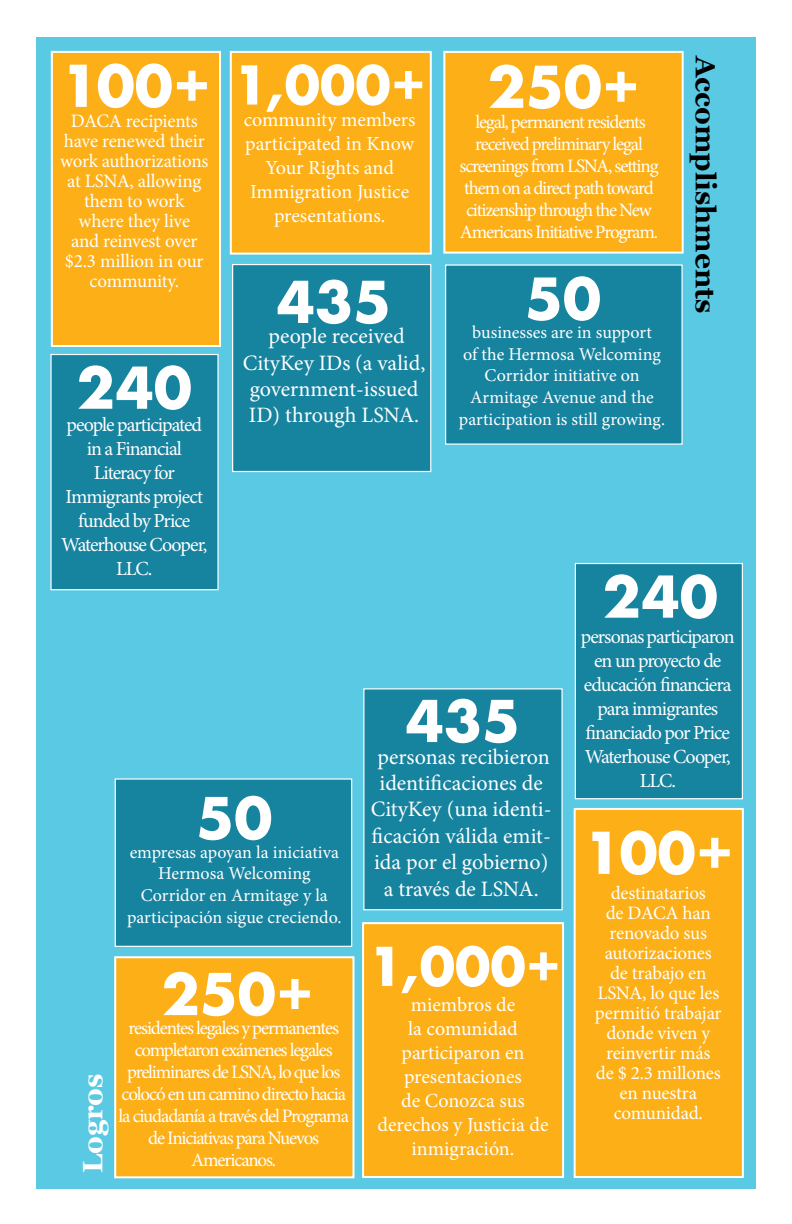
<style>
.page{position:relative;width:792px;height:1224px;background:#fff}
.page>*{position:absolute;margin:0;border:0;box-sizing:border-box;transform-origin:0 0}
.t1{font:700 56px "Futura";color:#fff}
.t2{font:700 52px "Futura";color:#fff}
.t3{font:700 28px "Georgia";color:#000}
.t4{font:700 28px "Georgia";color:#fff}
.t5{font:22px/26.4px "Minion Pro";color:#fff;text-align:center}
.t6{font:20px/24px "Minion Pro";letter-spacing:-.04em;color:#fff;text-align:center}
.t7{font:20px/24px "Minion Pro";color:#fff;text-align:center}
.t8{font:19px/22px "Minion Pro";letter-spacing:-.055em;color:#fff;text-align:center}
.t9{font:19px/20px "Minion Pro";letter-spacing:-.01em;color:#fff;text-align:center}
.t10{font:19px/20px "Minion Pro";letter-spacing:-.015em;color:#fff;text-align:center}
.t11{font:18px/21.6px "Minion Pro";color:#fff;text-align:center}
.s1{font-size:56px}
</style>
<div class="page">
<div style="left:36px;top:37px;width:720px;height:1152px;background:#5ac9e3"></div>
<div style="left:363px;top:688px;width:200px;height:222px;background:#16839f;border:1px solid #fff"></div>
<div style="left:232px;top:264px;width:199px;height:208px;background:#16839f;border:1px solid #fff"></div>
<div style="left:230px;top:51px;width:202px;height:204px;background:#fcaf17;border:2px solid #fff"></div>
<div style="left:443px;top:51px;width:241px;height:203px;background:#fcaf17;border:2px solid #fff"></div>
<div style="left:445px;top:264px;width:238px;height:181px;background:#16839f;border:1px solid #fff"></div>
<div style="left:574px;top:808px;width:170px;height:370px;background:#fcaf17;border:2px solid #fff"></div>
<div style="left:51px;top:51px;width:170px;height:296px;background:#fcaf17;border:2px solid #fff"></div>
<div style="left:362px;top:922px;width:202px;height:256px;background:#fcaf17;border:2px solid #fff"></div>
<div style="left:575px;top:563px;width:168px;height:236px;background:#16839f;border:1px solid #fff"></div>
<div style="left:50px;top:354px;width:169px;height:236px;background:#16839f;border:1px solid #fff"></div>
<div style="left:115px;top:778px;width:237px;height:169px;background:#16839f;border:1px solid #fff"></div>
<div style="left:114px;top:956px;width:240px;height:222px;background:#fcaf17;border:2px solid #fff"></div>
<h2 class="t2" style="left:61px;top:47px;width:367px"><span class="s1">100+</span> 1,000+</h2>
<p class="t7" style="left:244px;top:108px;width:173px">community members participated in Know<br>Your Rights and<br>Immigration Justice presentations.</p>
<p class="t10" style="left:60px;top:111px;width:150px">DACA recipients have renewed their work authorizations at LSNA, allowing them to work where they live<br>and reinvest over $2.3 million in our community.</p>
<h1 class="t1" style="left:277px;top:261px;width:116px">435</h1>
<h1 class="t1" style="left:77px;top:347px;width:117px">240</h1>
<p class="t6" style="left:61px;top:413px;width:148px">people participated in a Financial<br>Literacy for<br>Immigrants project funded by Price<br>Waterhouse Cooper,<br>LLC.</p>
<p class="t5" style="left:243px;top:323px;width:184px">people received<br>CityKey IDs (a valid, government-issued<br>ID) through LSNA.</p>
<h1 class="t1" style="left:488px;top:46px;width:154px">250+</h1>
<p class="t8" style="left:459px;top:111px;width:201px">legal, permanent residents received preliminary legal screenings from LSNA, setting them on a direct path toward citizenship through the New<br>Americans Initiative Program.</p>
<h1 class="t1" style="left:525px;top:258px;width:78px">50</h1>
<p class="t11" style="left:459px;top:322px;width:208px">businesses are in support<br>of the Hermosa Welcoming<br>Corridor initiative on<br>Armitage Avenue and the participation is still growing.</p>
<h3 class="t3" style="left:727px;top:56px;width:259px;rotate:90deg">Accomplishments</h3>
<h1 class="t1" style="left:603px;top:556px;width:117px">240</h1>
<h1 class="t1" style="left:196px;top:778px;width:78px">50</h1>
<p class="t11" style="left:127px;top:841px;width:216px">empresas apoyan la iniciativa<br>Hermosa Welcoming<br>Corridor en Armitage y la participación sigue creciendo.</p>
<h3 class="t4" style="left:72px;top:1173px;width:101px;rotate:-90deg">Logros</h3>
<h1 class="t1" style="left:162px;top:954px;width:154px">250+</h1>
<p class="t8" style="left:119px;top:1017px;width:232px">residentes legales y permanentes completaron exámenes legales preliminares de LSNA, lo que los colocó en un camino directo hacia la ciudadanía a través del Programa de Iniciativas para Nuevos<br>Americanos.</p>
<h1 class="t1" style="left:406px;top:681px;width:116px">435</h1>
<p class="t5" style="left:371px;top:743px;width:182px">personas recibieron identificaciones de<br>CityKey (una identi&shy;ficación válida emit&shy;ida por el gobierno) a través de LSNA.</p>
<h2 class="t2" style="left:368px;top:929px;width:194px">1,000+</h2>
<p class="t7" style="left:377px;top:993px;width:173px">miembros de<br>la comunidad participaron en presentaciones<br>de Conozca sus derechos y Justicia de inmigración.</p>
<p class="t6" style="left:581px;top:625px;width:155px">personas participaron en un proyecto de educación financiera para inmigrantes financiado por Price<br>Waterhouse Cooper,<br>LLC.</p>
<h1 class="t1" style="left:584px;top:812px;width:152px">100+</h1>
<p class="t9" style="left:595px;top:883px;width:128px">destinatarios<br>de DACA han renovado sus autorizaciones de trabajo en<br>LSNA, lo que les permitió trabajar donde viven y reinvertir más de $ 2.3 millones en nuestra comunidad.</p>
</div>
